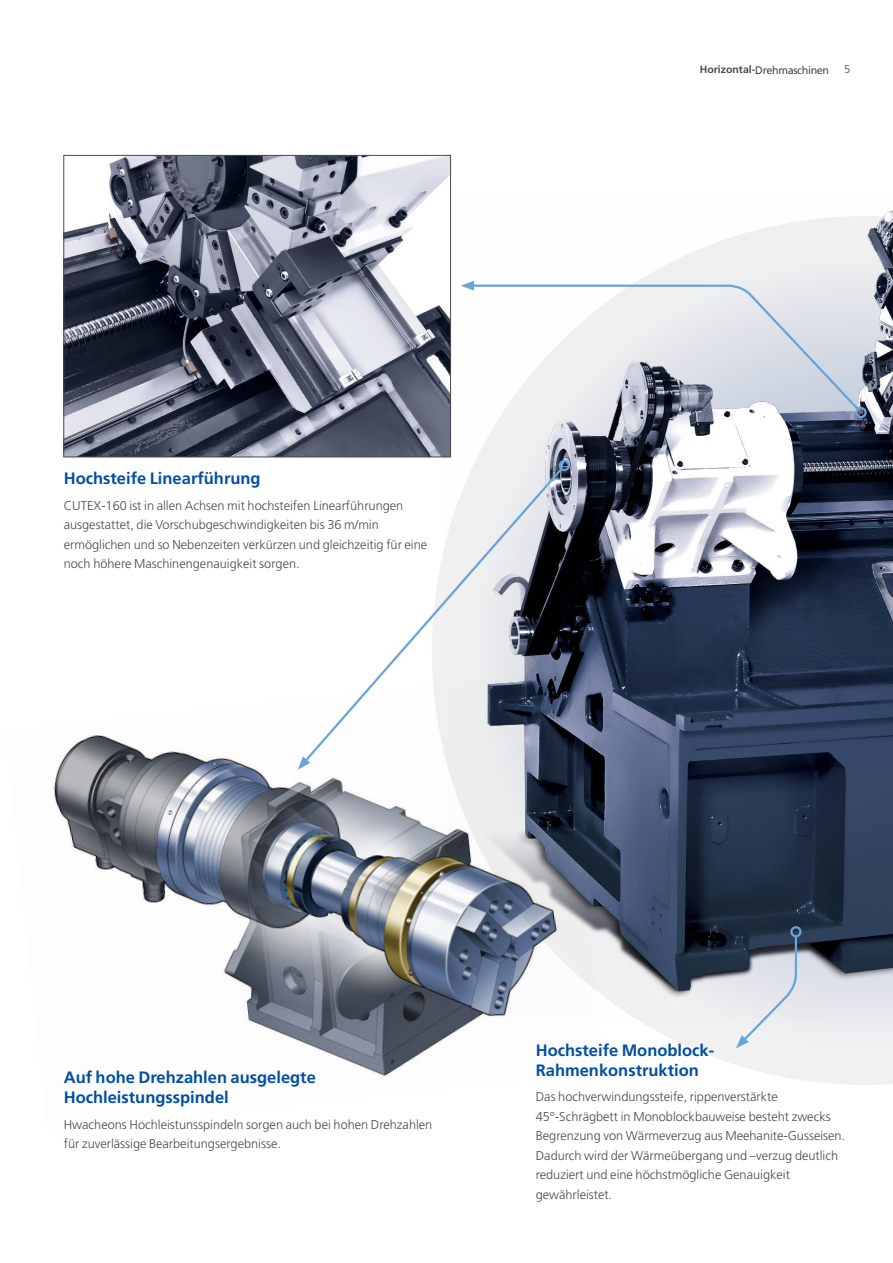
<style>
.page{position:relative;width:893px;height:1263px;background:#fff}
.page>*{position:absolute;margin:0;border:0;box-sizing:border-box;transform-origin:0 0}
.t1{font:700 16.5px/19.5px "Frutiger";color:#004fa2}
.t2{font:300 12.75px/19.5px "Frutiger";color:#4c4948}
.t3{font:300 11.25px "Frutiger";color:#4c4948}
.t4{font:10.95px "Frutiger";letter-spacing:-.03em;color:#4c4948}
.s1{font-weight:700;font-size:10.5px}
</style>
<div class="page">
<svg style="left:432px;top:457px;width:461px;height:628px"></svg>
<img style="left:444px;top:198px;width:449px;height:820px">
<img style="left:66px;top:157px;width:383px;height:298px">
<div style="left:64px;top:155px;width:387px;height:302px;border:1px solid #4c4948"></div>
<img style="left:54px;top:672px;width:551px;height:413px">
<svg style="left:468px;top:283px;width:393px;height:129px"></svg>
<svg style="left:461px;top:281px;width:13px;height:10px"></svg>
<div style="left:855px;top:407px;width:12px;height:11px;border:2px solid #69a3d8;border-radius:50%"></div>
<svg style="left:301px;top:466px;width:263px;height:300px"></svg>
<div style="left:559px;top:460px;width:11px;height:11px;border:2px solid #69a3d8;border-radius:50%"></div>
<svg style="left:298px;top:756px;width:12px;height:14px"></svg>
<svg style="left:736px;top:934px;width:62px;height:114px"></svg>
<div style="left:790px;top:926px;width:11px;height:11px;border:2px solid #69a3d8;border-radius:50%"></div>
<p class="t1" style="left:64px;top:468px;width:198px">Hochsteife Linearführung</p>
<p class="t2" style="left:64px;top:496px;width:365px">CUTEX-160 ist in allen Achsen mit hochsteifen Linearführungen ausgestattet, die Vorschubgeschwindigkeiten bis 36 m/min ermöglichen und so Nebenzeiten verkürzen und gleichzeitig für eine noch höhere Maschinengenauigkeit sorgen.</p>
<p class="t4" style="left:700px;top:64px;width:131px"><span class="s1">Horizontal-</span>Drehmaschinen</p>
<p class="t3" style="left:844px;top:63px;width:8px">5</p>
<p class="t1" style="left:64px;top:1068px;width:254px">Auf hohe Drehzahlen ausgelegte<br>Hochleistungsspindel</p>
<p class="t2" style="left:64px;top:1114px;width:370px">Hwacheons Hochleistunsspindeln sorgen auch bei hohen Drehzahlen für zuverlässige Bearbeitungsergebnisse.</p>
<p class="t1" style="left:536px;top:1040px;width:180px">Hochsteife Monoblock-<br>Rahmenkonstruktion</p>
<p class="t2" style="left:536px;top:1087px;width:311px">Das hochverwindungssteife, rippenverstärkte 45°-Schrägbett in Monoblockbauweise besteht zwecks Begrenzung von Wärmeverzug aus Meehanite-Gusseisen.<br>Dadurch wird der Wärmeübergang und –verzug deutlich reduziert und eine höchstmögliche Genauigkeit gewährleistet.</p>
</div>
